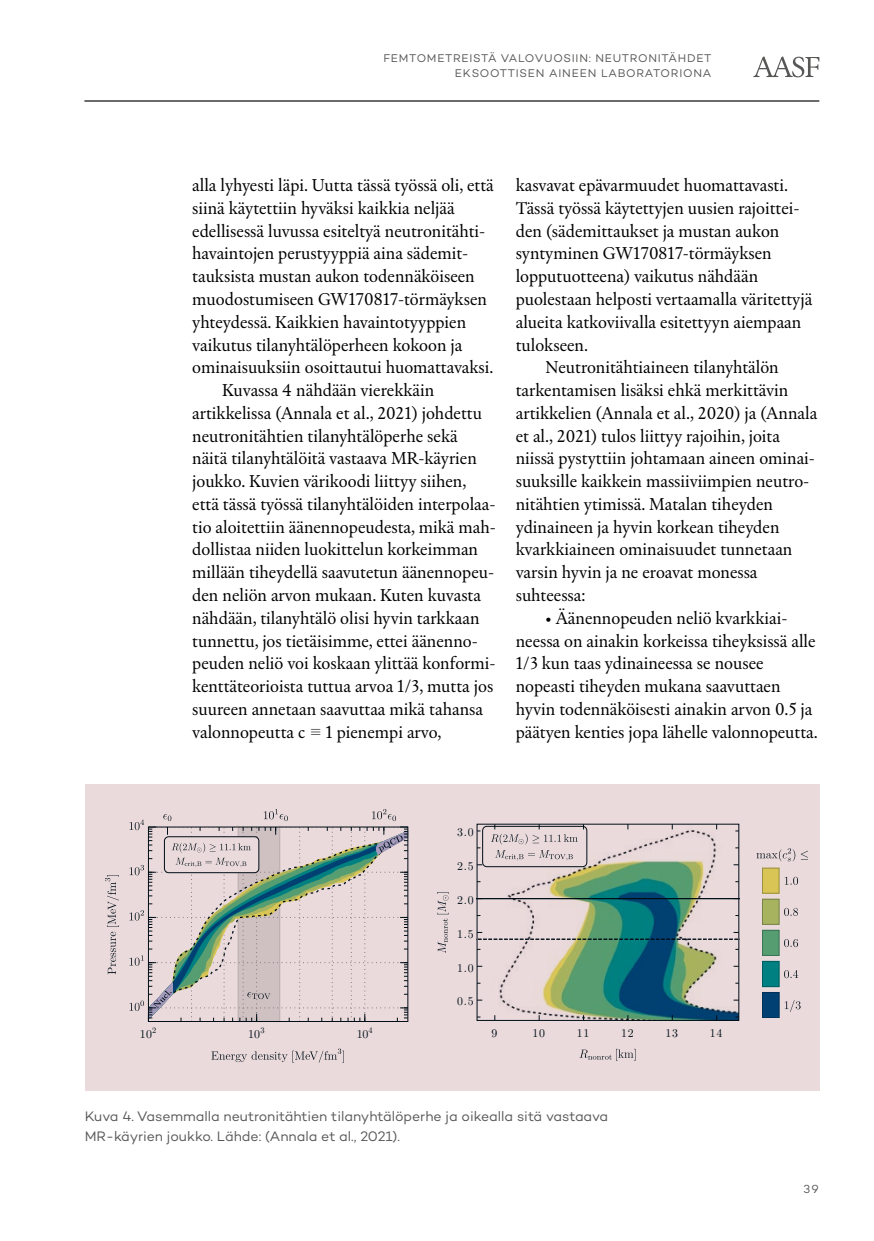
<style>
.page{position:relative;width:874px;height:1241px;background:#fff}
.page>*{position:absolute;margin:0;border:0;box-sizing:border-box;transform-origin:0 0}
.t1{font:17.5px/22.8px "Chassi S";color:#000}
.t2{font:14px/19.2px "Campton";letter-spacing:-.005em;color:#575756}
.t3{font:11.9px "Cairo Font 0 0";color:#00111c}
.t4{font:11.9px "Campton";color:#575756}
.t5{font:11.72px "Cairo Font 0 0";letter-spacing:.07em;color:#00111c}
.t6{font:11.38px/15.8px "Campton";letter-spacing:.07em;color:#575756;text-align:right}
.s1{font-family:"Times New Roman";font-style:italic}
</style>
<div class="page">
<hr style="left:84px;top:100px;width:735px;height:2px;background:#575756">
<svg style="left:753px;top:56px;width:66px;height:21px"></svg>
<div style="left:85px;top:784px;width:734px;height:306px;background:#eadadb"></div>
<svg style="left:211px;top:1048px;width:133px;height:14px"></svg>
<svg style="left:105px;top:875px;width:14px;height:99px"></svg>
<svg style="left:129px;top:809px;width:279px;height:213px"></svg>
<img style="left:478px;top:825px;width:258px;height:193px">
<hr style="left:476px;top:897px;width:263px;height:2px;background:#00111c">
<svg style="left:476px;top:932px;width:263px;height:7px"></svg>
<svg style="left:579px;top:1048px;width:56px;height:12px"></svg>
<svg style="left:437px;top:892px;width:11px;height:60px"></svg>
<svg style="left:477px;top:824px;width:109px;height:42px"></svg>
<svg style="left:756px;top:848px;width:38px;height:13px"></svg>
<svg style="left:800px;top:851px;width:7px;height:7px"></svg>
<div style="left:762px;top:868px;width:16px;height:25px;background:#d9c555"></div>
<div style="left:761px;top:867px;width:18px;height:26px;border:1px solid #ede764"></div>
<svg style="left:784px;top:876px;width:13px;height:8px"></svg>
<div style="left:762px;top:899px;width:16px;height:25px;background:#a7b35e"></div>
<div style="left:761px;top:898px;width:18px;height:26px;border:1px solid #b7d26e"></div>
<svg style="left:784px;top:907px;width:13px;height:8px"></svg>
<div style="left:762px;top:930px;width:16px;height:25px;background:#569d71"></div>
<div style="left:761px;top:929px;width:18px;height:26px;border:1px solid #5eb884"></div>
<svg style="left:784px;top:939px;width:13px;height:7px"></svg>
<div style="left:762px;top:961px;width:16px;height:25px;background:#008080"></div>
<div style="left:761px;top:960px;width:18px;height:26px;border:1px solid #009696"></div>
<svg style="left:784px;top:970px;width:13px;height:8px"></svg>
<div style="left:762px;top:992px;width:16px;height:25px;background:#004072"></div>
<div style="left:761px;top:991px;width:18px;height:26px;border:1px solid #004c85"></div>
<div style="left:761px;top:992px;width:17px;height:25px;border:1px solid #00111c"></div>
<svg style="left:784px;top:1001px;width:4px;height:7px"></svg>
<svg style="left:789px;top:1000px;width:5px;height:11px"></svg>
<svg style="left:795px;top:1001px;width:5px;height:8px"></svg>
<p class="t6" style="left:383px;top:50px;width:329px">FEMTOMETREISTÄ VALOVUOSIIN: NEUTRONITÄHDET<br>EKSOOTTISEN AINEEN LABORATORIONA</p>
<p class="t1" style="left:192px;top:174px;width:303px">alla lyhyesti läpi. Uutta tässä työssä oli, että</p>
<p class="t1" style="left:192px;top:197px;width:264px">siinä käytettiin hyväksi kaikkia neljää</p>
<p class="t1" style="left:192px;top:219px;width:294px">edellisessä luvussa esiteltyä neutronitähti-</p>
<p class="t1" style="left:192px;top:242px;width:277px">havaintojen perustyyppiä aina sädemit-</p>
<p class="t1" style="left:192px;top:265px;width:284px">tauksista mustan aukon todennäköiseen</p>
<p class="t1" style="left:192px;top:288px;width:296px">muodostumiseen GW170817-törmäyksen</p>
<p class="t1" style="left:192px;top:310px;width:275px">yhteydessä. Kaikkien havaintotyyppien</p>
<p class="t1" style="left:192px;top:333px;width:271px">vaikutus tilanyhtälöperheen kokoon ja</p>
<p class="t1" style="left:192px;top:356px;width:302px">ominaisuuksiin osoittautui huomattavaksi.</p>
<p class="t1" style="left:222px;top:379px;width:214px">Kuvassa 4 nähdään vierekkäin</p>
<p class="t1" style="left:192px;top:401px;width:291px">artikkelissa (Annala et al., 2021) johdettu</p>
<p class="t1" style="left:192px;top:424px;width:267px">neutronitähtien tilanyhtälöperhe sekä</p>
<p class="t1" style="left:192px;top:447px;width:286px">näitä tilanyhtälöitä vastaava MR-käyrien</p>
<p class="t1" style="left:192px;top:470px;width:275px">joukko. Kuvien värikoodi liittyy siihen,</p>
<p class="t1" style="left:192px;top:492px;width:304px">että tässä työssä tilanyhtälöiden interpolaa-</p>
<p class="t1" style="left:192px;top:515px;width:305px">tio aloitettiin äänennopeudesta, mikä mah-</p>
<p class="t1" style="left:192px;top:538px;width:287px">dollistaa niiden luokittelun korkeimman</p>
<p class="t1" style="left:192px;top:561px;width:303px">millään tiheydellä saavutetun äänennopeu-</p>
<p class="t1" style="left:192px;top:583px;width:290px">den neliön arvon mukaan. Kuten kuvasta</p>
<p class="t1" style="left:192px;top:606px;width:288px">nähdään, tilanyhtälö olisi hyvin tarkkaan</p>
<p class="t1" style="left:192px;top:629px;width:287px">tunnettu, jos tietäisimme, ettei äänenno-</p>
<p class="t1" style="left:192px;top:652px;width:304px">peuden neliö voi koskaan ylittää konformi-</p>
<p class="t1" style="left:192px;top:674px;width:302px">kenttäteorioista tuttua arvoa 1/3, mutta jos</p>
<p class="t1" style="left:192px;top:697px;width:292px">suureen annetaan saavuttaa mikä tahansa</p>
<p class="t1" style="left:192px;top:720px;width:251px">valonnopeutta c <span class="s1">≡</span> 1 pienempi arvo,</p>
<p class="t1" style="left:515px;top:174px;width:274px">kasvavat epävarmuudet huomattavasti.</p>
<p class="t1" style="left:515px;top:197px;width:285px">Tässä työssä käytettyjen uusien rajoittei-</p>
<p class="t1" style="left:515px;top:219px;width:265px">den (sädemittaukset ja mustan aukon</p>
<p class="t1" style="left:515px;top:242px;width:257px">syntyminen GW170817-törmäyksen</p>
<p class="t1" style="left:515px;top:265px;width:244px">lopputuotteena) vaikutus nähdään</p>
<p class="t1" style="left:515px;top:288px;width:298px">puolestaan helposti vertaamalla väritettyjä</p>
<p class="t1" style="left:515px;top:310px;width:287px">alueita katkoviivalla esitettyyn aiempaan</p>
<p class="t1" style="left:515px;top:333px;width:74px">tulokseen.</p>
<p class="t1" style="left:545px;top:356px;width:234px">Neutronitähtiaineen tilanyhtälön</p>
<p class="t1" style="left:515px;top:379px;width:274px">tarkentamisen lisäksi ehkä merkittävin</p>
<p class="t1" style="left:515px;top:401px;width:303px">artikkelien (Annala et al., 2020) ja (Annala</p>
<p class="t1" style="left:515px;top:424px;width:265px">et al., 2021) tulos liittyy rajoihin, joita</p>
<p class="t1" style="left:515px;top:447px;width:301px">niissä pystyttiin johtamaan aineen ominai-</p>
<p class="t1" style="left:515px;top:470px;width:295px">suuksille kaikkein massiiviimpien neutro-</p>
<p class="t1" style="left:515px;top:492px;width:258px">nitähtien ytimissä. Matalan tiheyden</p>
<p class="t1" style="left:515px;top:515px;width:265px">ydinaineen ja hyvin korkean tiheyden</p>
<p class="t1" style="left:515px;top:538px;width:278px">kvarkkiaineen ominaisuudet tunnetaan</p>
<p class="t1" style="left:515px;top:561px;width:243px">varsin hyvin ja ne eroavat monessa</p>
<p class="t1" style="left:515px;top:583px;width:71px">suhteessa:</p>
<p class="t1" style="left:515px;top:606px;width:303px;text-indent:30px">• Äänennopeuden neliö kvarkkiai&shy;neessa on ainakin korkeissa tiheyksissä alle 1/3 kun taas ydinaineessa se nousee nopeasti tiheyden mukana saavuttaen hyvin todennäköisesti ainakin arvon 0.5 ja päätyen kenties jopa lähelle valonnopeutta.</p>
<p class="t5" style="left:457px;top:825px;width:18px">3.0</p>
<p class="t5" style="left:457px;top:859px;width:18px">2.5</p>
<p class="t5" style="left:457px;top:892px;width:18px">2.0</p>
<p class="t5" style="left:457px;top:926px;width:18px">1.5</p>
<p class="t5" style="left:457px;top:960px;width:18px">1.0</p>
<p class="t5" style="left:457px;top:994px;width:18px">0.5</p>
<p class="t3" style="left:140px;top:1026px;width:18px">10<sup>2</sup></p>
<p class="t3" style="left:248px;top:1026px;width:18px">10<sup>3</sup></p>
<p class="t3" style="left:356px;top:1026px;width:18px">10<sup>4</sup></p>
<p class="t5" style="left:491px;top:1026px;width:7px">9</p>
<p class="t5" style="left:532px;top:1026px;width:14px">10</p>
<p class="t5" style="left:576px;top:1026px;width:14px">11</p>
<p class="t5" style="left:621px;top:1026px;width:14px">12</p>
<p class="t5" style="left:665px;top:1026px;width:14px">13</p>
<p class="t5" style="left:709px;top:1026px;width:14px">14</p>
<p class="t2" style="left:85px;top:1106px;width:524px">Kuva 4. Vasemmalla neutronitähtien tilanyhtälöperhe ja oikealla sitä vastaava<br>MR-käyrien joukko. Lähde: (Annala et al., 2021).</p>
<p class="t4" style="left:803px;top:1181px;width:17px">39</p>
</div>
